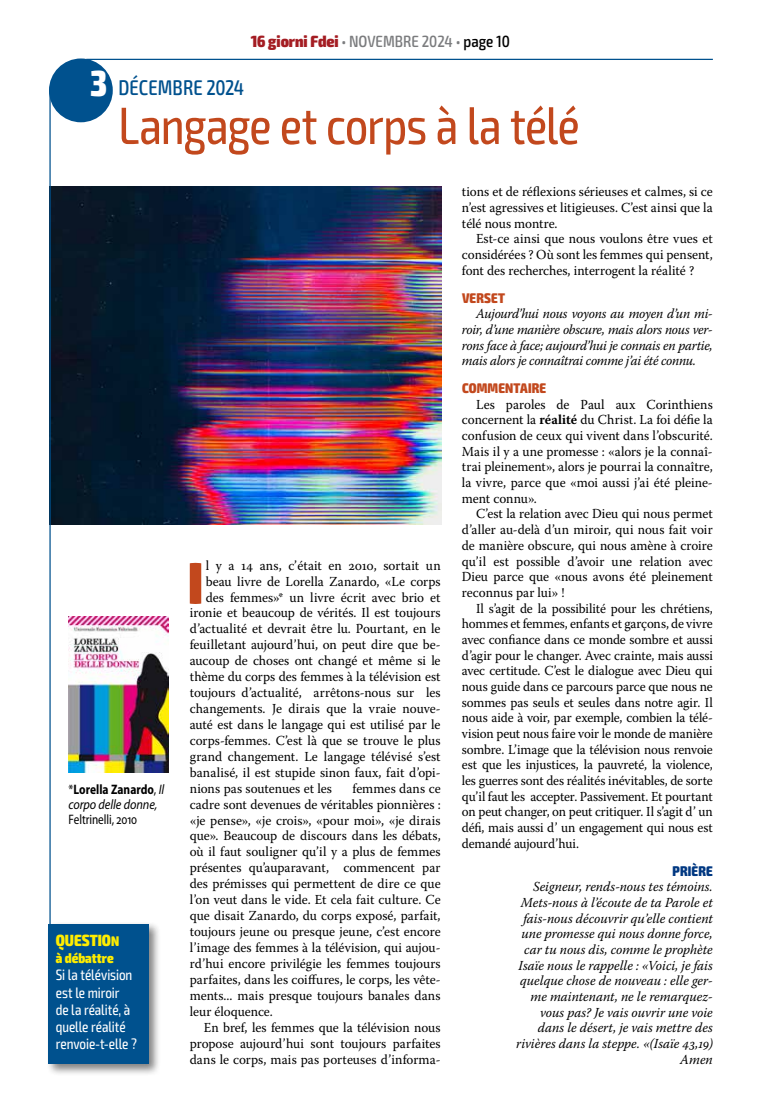
<style>
.page{position:relative;width:762px;height:1099px;background:#fff}
.page>*{position:absolute;margin:0;border:0;box-sizing:border-box;transform-origin:0 0}
.t1{font:900 57.12px "Glober";color:#c2481d;scale:.92 1}
.t2{font:condensed 52.5px "Exo 2";letter-spacing:-.015em;color:#c2481d;scale:.96 1}
.t3{font:500 condensed 21.25px "Exo 2";color:#00518e;scale:.96 1}
.t4{font:500 condensed 16.25px "Exo 2";color:#7b7c7e}
.t5{font:900 condensed 16.25px "Exo 2";color:#ffed00;scale:.96 1}
.t6{font:condensed 15px/17.2px "Exo 2";letter-spacing:-.005em;color:#fff;scale:.96 1}
.t7{font:900 condensed 14px "Exo 2";letter-spacing:.01em;color:#c2481d;scale:.96 1}
.t8{font:900 condensed 14px "Exo 2";letter-spacing:.005em;color:#ffed00;scale:.96 1}
.t9{font:900 condensed 14px "Exo 2";letter-spacing:.01em;color:#003882;scale:.96 1}
.t10{font:13.75px/15.9px "Warnock Pro";color:#000;text-align:justify;scale:.96 1}
.t11{font:13.75px/15.6px "Warnock Pro";color:#000;text-align:justify;scale:.95 1}
.t12{font:italic 13.75px/15.6px "Warnock Pro";color:#000;text-align:right;scale:.96 1}
.t13{font:italic 13.75px/15.6px "Warnock Pro";color:#000;text-align:justify;scale:.95 1}
.t14{font:italic 13.75px/15px "Myriad Pro";letter-spacing:-.005em;color:#000;scale:.89 1}
.t15{font:semi-condensed 13.75px "Myriad Pro";letter-spacing:-.005em;color:#000;scale:.89 1}
.s1{font-weight:900;color:#a41d23}
.s2{color:#000}
.s3{font-weight:900;font-size:36.25px;color:#fff}
.s4{font-style:normal;font-stretch:semi-condensed}
.s5{font-weight:700;font-style:normal;font-stretch:semi-condensed}
.s6{font-size:14px}
.s7{font-weight:700}
</style>
<div class="page">
<div style="left:46px;top:921px;width:115px;height:155px;background:#000;opacity:.5"></div>
<div style="left:49px;top:923px;width:100px;height:140px;background:#00518e"></div>
<img style="left:51px;top:186px;width:390px;height:338px">
<img style="left:69px;top:616px;width:99px;height:156px">
<hr style="left:86px;top:59px;width:627px;height:1px;background:#00518e">
<div style="left:49px;top:58px;width:64px;height:64px;background:#00518e;border-radius:50%"></div>
<hr style="left:49px;top:90px;width:2px;height:860px;background:#00518e">
<p class="t4" style="left:251px;top:32px;width:260px"><span class="s1">16 giorni Fdei</span> • NOVEMBRE 2024 • <span class="s2">page 10</span></p>
<h3 class="t3" style="left:91px;top:75px;width:161px"><span class="s3">3</span> DÉCEMBRE 2024</h3>
<h2 class="t2" style="left:118px;top:95px;width:482px">Langage et corps à la télé</h2>
<p class="t14" style="left:68px;top:782px;width:109px"><span class="s4">*</span><span class="s5">Lorella Zanardo</span><span class="s4">,</span> Il corpo delle donne,</p>
<p class="t15" style="left:68px;top:811px;width:79px">Feltrinelli, 2010</p>
<p class="t5" style="left:56px;top:930px;width:68px">QUESTIO<span class="s6">N</span></p>
<p class="t8" style="left:56px;top:949px;width:62px">à débattre</p>
<p class="t6" style="left:56px;top:966px;width:86px">Si la télévision est le miroir<br>de la réalité, à quelle réalité renvoie-t-elle ?</p>
<h1 class="t1" style="left:187px;top:539px;width:19px">I</h1>
<p class="t10" style="left:206px;top:557px;width:246px">l y a 14 ans, c’était en 2010, sortait un</p>
<p class="t10" style="left:206px;top:573px;width:246px">beau livre de Lorella Zanardo, «Le corps</p>
<p class="t10" style="left:206px;top:589px;width:246px">des femmes»* un livre écrit avec brio et</p>
<p class="t10" style="left:190px;top:604px;width:263px">ironie et beaucoup de vérités. Il est toujours</p>
<p class="t10" style="left:190px;top:620px;width:263px">d’actualité et devrait être lu. Pourtant, en le</p>
<p class="t10" style="left:190px;top:636px;width:263px">feuilletant aujourd’hui, on peut dire que be-</p>
<p class="t10" style="left:190px;top:652px;width:263px">aucoup de choses ont changé et même si le</p>
<p class="t10" style="left:190px;top:668px;width:263px">thème du corps des femmes à la télévision est</p>
<p class="t10" style="left:190px;top:684px;width:263px">toujours d’actualité, arrêtons-nous sur les</p>
<p class="t10" style="left:190px;top:700px;width:263px">changements. Je dirais que la vraie nouve-</p>
<p class="t10" style="left:190px;top:716px;width:263px">auté est dans le langage qui est utilisé par le</p>
<p class="t10" style="left:190px;top:732px;width:263px">corps-femmes. C’est là que se trouve le plus</p>
<p class="t10" style="left:190px;top:748px;width:263px">grand changement. Le langage télévisé s’est</p>
<p class="t10" style="left:190px;top:764px;width:263px">banalisé, il est stupide sinon faux, fait d’opi-</p>
<p class="t10" style="left:190px;top:780px;width:150px">nions pas soutenues et les</p>
<p class="t10" style="left:190px;top:780px;width:263px;text-indent:163px">femmes dans ce cadre sont devenues de véritables pionnières : «je pense», «je crois», «pour moi», «je dirais que». Beaucoup de discours dans les débats, où il faut souligner qu’il y a plus de femmes présentes qu’auparavant, commencent par des prémisses qui permettent de dire ce que l’on veut dans le vide. Et cela fait culture. Ce que disait Zanardo, du corps exposé, parfait, toujours jeune ou presque jeune, c’est encore l’image des femmes à la télévision, qui aujou&shy;rd’hui encore privilégie les femmes toujours parfaites, dans les coiffures, le corps, les vête&shy;ments... mais presque toujours banales dans leur éloquence.</p>
<p class="t10" style="left:190px;top:1018px;width:263px;text-indent:14px">En bref, les femmes que la télévision nous propose aujourd’hui sont toujours parfaites dans le corps, mais pas porteuses d’informa-</p>
<p class="t10" style="left:462px;top:184px;width:263px">tions et de réflexions sérieuses et calmes, si ce n’est agressives et litigieuses. C’est ainsi que la télé nous montre.</p>
<p class="t10" style="left:462px;top:231px;width:263px;text-indent:14px">Est-ce ainsi que nous voulons être vues et considérées ? Où sont les femmes qui pensent, font des recherches, interrogent la réalité ?</p>
<p class="t7" style="left:462px;top:289px;width:46px">VERSET</p>
<p class="t13" style="left:462px;top:305px;width:266px;text-indent:14px">Aujourd’hui nous voyons au moyen d’un mi&shy;roir, d’une manière obscure, mais alors nous ver&shy;rons face à face; aujourd’hui je connais en partie, mais alors je connaîtrai comme j’ai été connu.</p>
<p class="t7" style="left:462px;top:379px;width:89px">COMMENTAIRE</p>
<p class="t10" style="left:462px;top:396px;width:263px;text-indent:14px">Les paroles de Paul aux Corinthiens concernent la <span class="s7">réalité</span> du Christ. La foi défie la confusion de ceux qui vivent dans l’obscurité.<br>Mais il y a une promesse : «alors je la connaî&shy;trai pleinement», alors je pourrai la connaître, la vivre, parce que «moi aussi j’ai été pleine&shy;ment connu».</p>
<p class="t10" style="left:462px;top:506px;width:263px;text-indent:14px">C’est la relation avec Dieu qui nous permet d’aller au-delà d’un miroir, qui nous fait voir de manière obscure, qui nous amène à croire qu’il est possible d’avoir une relation avec Dieu parce que «nous avons été pleinement reconnus par lui» !</p>
<p class="t11" style="left:462px;top:600px;width:266px;text-indent:14px">Il s’agit de la possibilité pour les chrétiens, hommes et femmes, enfants et garçons, de vivre avec confiance dans ce monde sombre et aussi d’agir pour le changer. Avec crainte, mais aussi avec certitude. C’est le dialogue avec Dieu qui nous guide dans ce parcours parce que nous ne sommes pas seuls et seules dans notre agir. Il nous aide à voir, par exemple, combien la télé&shy;vision peut nous faire voir le monde de manière sombre. L’image que la télévision nous renvoie est que les injustices, la pauvreté, la violence, les guerres sont des réalités inévitables, de sorte qu’il faut les accepter. Passivement. Et pourtant on peut changer, on peut critiquer. Il s’agit d’ un défi, mais aussi d’ un engagement qui nous est demandé aujourd’hui.</p>
<p class="t9" style="left:672px;top:862px;width:43px">PRIÈRE</p>
<p class="t12" style="left:516px;top:878px;width:206px">Seigneur, rends-nous tes témoins.<br>Mets-nous à l’écoute de ta Parole et fais-nous découvrir qu’elle contient une promesse qui nous donne force, car tu nous dis, comme le prophète<br>Isaïe nous le rappelle : «Voici, je fais quelque chose de nouveau : elle ger&shy;me maintenant, ne le remarquez&shy;vous pas? Je vais ouvrir une voie dans le désert, je vais mettre des rivières dans la steppe. «(Isaïe 43,19)<br>Amen</p>
</div>
